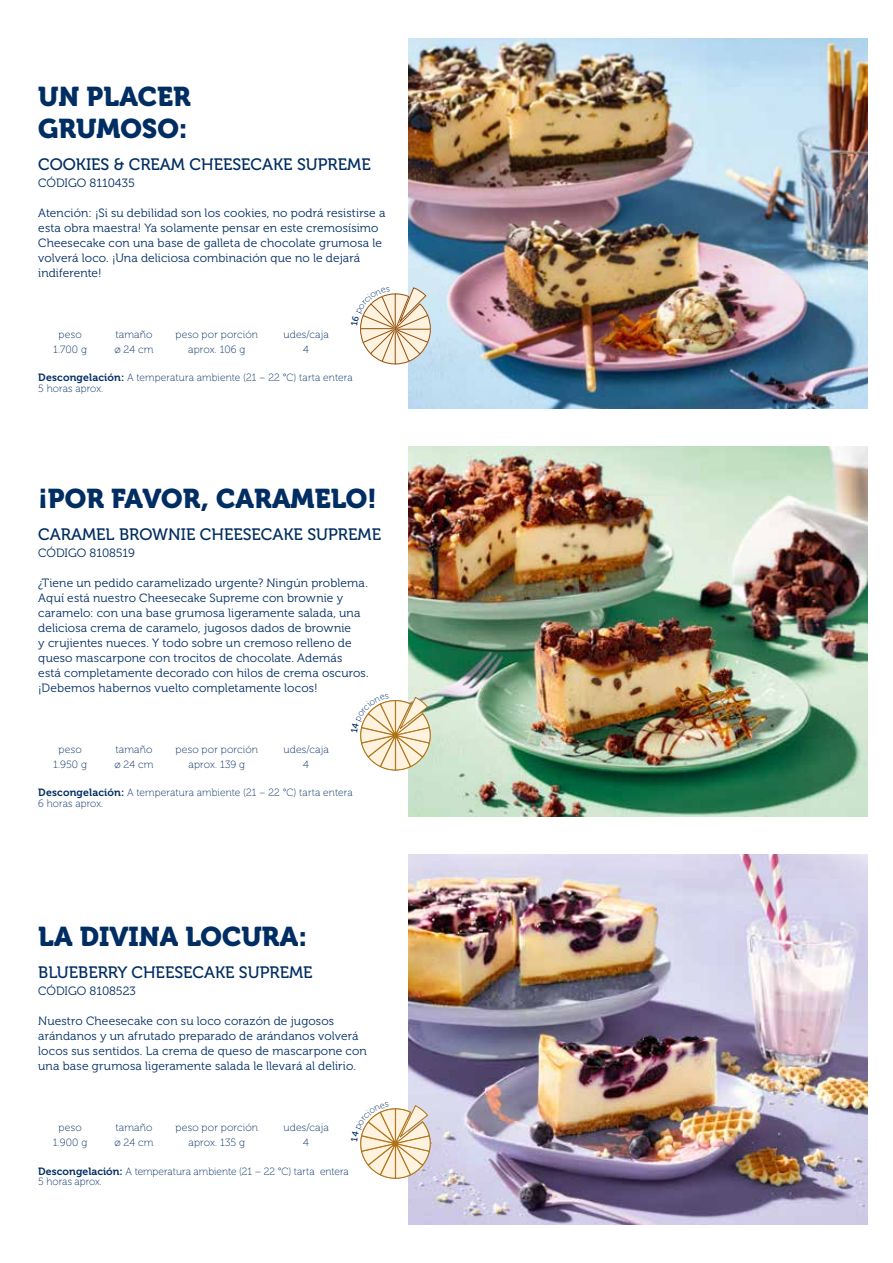
<style>
.page{position:relative;width:893px;height:1263px;background:#fff}
.page>*{position:absolute;margin:0;border:0;box-sizing:border-box;transform-origin:0 0}
.t1{font:27px/31.5px "Museo 900";color:#002d62}
.t2{font:16.5px "Museo 500";color:#002d62}
.t3{font:12px/15px "Museo 300";letter-spacing:.01em;color:#002d62}
.t4{font:10.5px/10.5px "Museo 100";letter-spacing:.01em;color:#002d62}
.s1{font-family:"Museo 700"}
</style>
<div class="page">
<img style="left:408px;top:446px;width:459px;height:370px">
<img style="left:408px;top:38px;width:459px;height:370px">
<img style="left:408px;top:855px;width:459px;height:370px">
<svg style="left:360px;top:287px;width:71px;height:77px;background:#e9dac6"></svg>
<svg style="left:360px;top:694px;width:71px;height:76px;background:#ebddc1"></svg>
<svg style="left:360px;top:1102px;width:71px;height:76px;background:#eddcc4"></svg>
<h1 class="t1" style="left:38px;top:81px;width:154px">UN PLACER<br>GRUMOSO:</h1>
<h2 class="t2" style="left:38px;top:155px;width:334px">COOKIES &amp; CREAM CHEESECAKE SUPREME</h2>
<p class="t3" style="left:38px;top:175px;width:98px">CÓDIGO 8110435</p>
<p class="t3" style="left:38px;top:205px;width:349px">Atención: ¡Si su debilidad son los cookies, no podrá resistirse a esta obra maestra! Ya solamente pensar en este cremosísimo Cheesecake con una base de galleta de chocolate grumosa le volverá loco. ¡Una deliciosa combinación que no le dejará indiferente!</p>
<p class="t4" style="left:59px;top:330px;width:25px">peso</p>
<p class="t4" style="left:115px;top:330px;width:39px">tamaño</p>
<p class="t4" style="left:176px;top:330px;width:84px">peso por porción</p>
<p class="t4" style="left:283px;top:330px;width:47px">udes/caja</p>
<p class="t4" style="left:53px;top:344px;width:35px">1.700 g</p>
<p class="t4" style="left:114px;top:344px;width:41px">ø 24 cm</p>
<p class="t4" style="left:188px;top:344px;width:59px">aprox. 106 g</p>
<p class="t4" style="left:303px;top:344px;width:7px">4</p>
<p class="t4" style="left:38px;top:373px;width:316px"><span class="s1">Descongelación:</span> A temperatura ambiente (21 – 22 °C) tarta entera<br>5 horas aprox.</p>
<h1 class="t1" style="left:38px;top:483px;width:340px">¡POR FAVOR, CARAMELO!</h1>
<h2 class="t2" style="left:38px;top:525px;width:344px">CARAMEL BROWNIE CHEESECAKE SUPREME</h2>
<p class="t3" style="left:38px;top:545px;width:98px">CÓDIGO 8108519</p>
<p class="t3" style="left:38px;top:575px;width:332px">¿Tiene un pedido caramelizado urgente? Ningún problema.<br>Aquí está nuestro Cheesecake Supreme con brownie y caramelo: con una base grumosa ligeramente salada, una deliciosa crema de caramelo, jugosos dados de brownie<br>y crujientes nueces. Y todo sobre un cremoso relleno de queso mascarpone con trocitos de chocolate. Además<br>está completamente decorado con hilos de crema oscuros. ¡Debemos habernos vuelto completamente locos!</p>
<p class="t4" style="left:59px;top:745px;width:25px">peso</p>
<p class="t4" style="left:115px;top:745px;width:39px">tamaño</p>
<p class="t4" style="left:176px;top:745px;width:84px">peso por porción</p>
<p class="t4" style="left:283px;top:745px;width:47px">udes/caja</p>
<p class="t4" style="left:53px;top:759px;width:35px">1.950 g</p>
<p class="t4" style="left:114px;top:759px;width:41px">ø 24 cm</p>
<p class="t4" style="left:189px;top:759px;width:58px">aprox. 139 g</p>
<p class="t4" style="left:303px;top:759px;width:7px">4</p>
<p class="t4" style="left:38px;top:788px;width:316px"><span class="s1">Descongelación:</span> A temperatura ambiente (21 – 22 °C) tarta entera<br>6 horas aprox.</p>
<h1 class="t1" style="left:38px;top:921px;width:270px">LA DIVINA LOCURA:</h1>
<h2 class="t2" style="left:38px;top:964px;width:276px">BLUEBERRY CHEESECAKE SUPREME</h2>
<p class="t3" style="left:38px;top:983px;width:99px">CÓDIGO 8108523</p>
<p class="t3" style="left:38px;top:1013px;width:330px">Nuestro Cheesecake con su loco corazón de jugosos arándanos y un afrutado preparado de arándanos volverá locos sus sentidos. La crema de queso de mascarpone con una base grumosa ligeramente salada le llevará al delirio.</p>
<p class="t4" style="left:59px;top:1123px;width:25px">peso</p>
<p class="t4" style="left:115px;top:1123px;width:39px">tamaño</p>
<p class="t4" style="left:176px;top:1123px;width:84px">peso por porción</p>
<p class="t4" style="left:283px;top:1123px;width:47px">udes/caja</p>
<p class="t4" style="left:53px;top:1138px;width:36px">1.900 g</p>
<p class="t4" style="left:114px;top:1138px;width:41px">ø 24 cm</p>
<p class="t4" style="left:189px;top:1138px;width:58px">aprox. 135 g</p>
<p class="t4" style="left:303px;top:1138px;width:7px">4</p>
<p class="t4" style="left:38px;top:1166px;width:312px"><span class="s1">Descongelación:</span> A temperatura ambiente (21 – 22 °C) tarta entera<br>5 horas aprox.</p>
</div>
